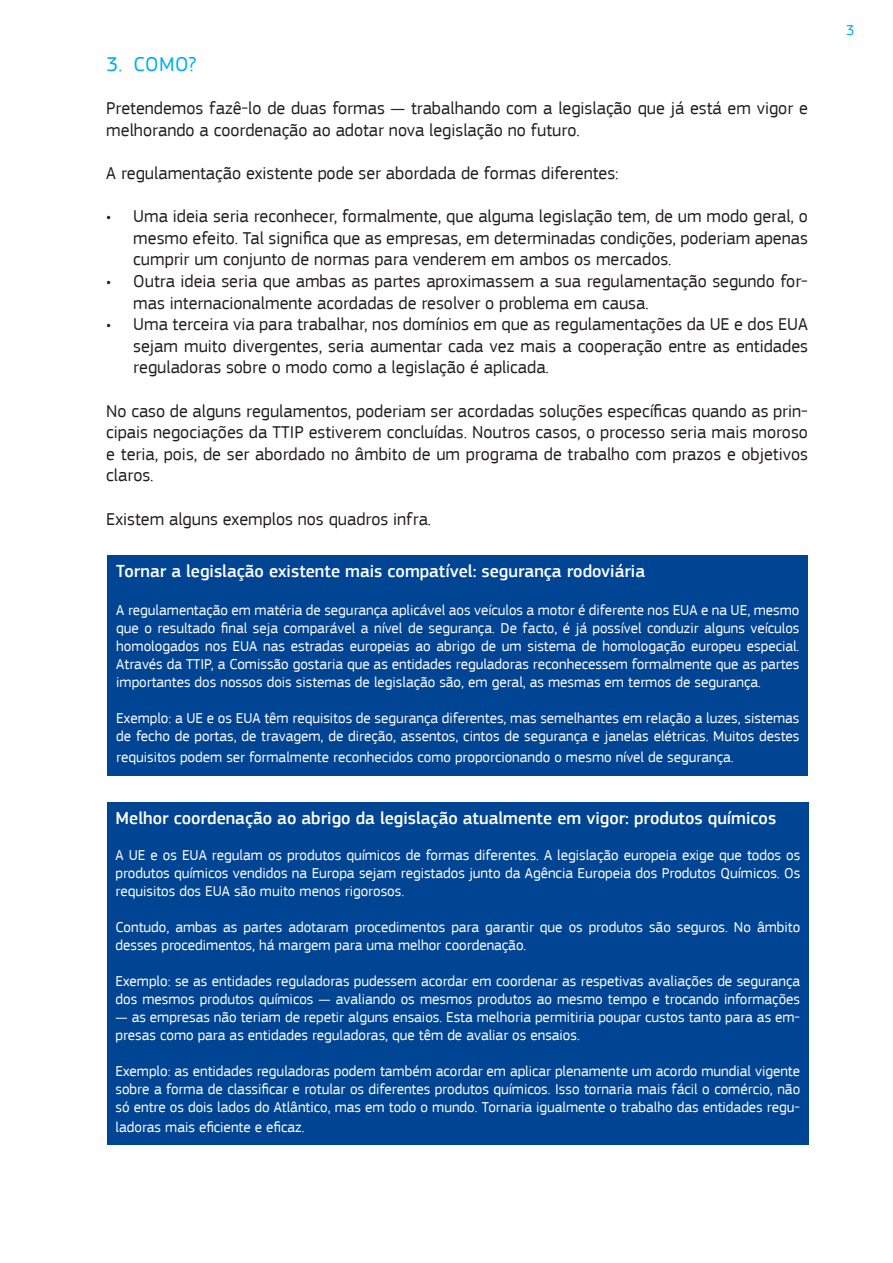
<style>
.page{position:relative;width:893px;height:1263px;background:#fff}
.page>*{position:absolute;margin:0;border:0;box-sizing:border-box;transform-origin:0 0}
.t1{font:21px "EC Square Sans Pro";color:#00aeef}
.t2{font:18px/21.6px "EC Square Sans Pro";color:#231f20;text-align:justify}
.t3{font:500 18px "EC Square Sans Pro";color:#fff}
.t4{font:15px/18px "EC Square Sans Pro";color:#fff}
.t5{font:15px "EC Square Sans Pro";color:#00aeef}
</style>
<div class="page">
<div style="left:108px;top:555px;width:700px;height:220px;background:#004494"></div>
<div style="left:107px;top:802px;width:702px;height:342px;background:#004494"></div>
<p class="t1" style="left:107px;top:52px;width:91px">3. COMO?</p>
<p class="t2" style="left:106px;top:98px;width:703px">Pretendemos fazê-lo de duas formas — trabalhando com a legislação que já está em vigor e melhorando a coordenação ao adotar nova legislação no futuro.</p>
<p class="t2" style="left:106px;top:162px;width:514px">A regulamentação existente pode ser abordada de formas diferentes:</p>
<p class="t2" style="left:133px;top:206px;width:676px;text-indent:-27px">• Uma ideia seria reconhecer, formalmente, que alguma legislação tem, de um modo geral, o mesmo efeito. Tal significa que as empresas, em determinadas condições, poderiam apenas cumprir um conjunto de normas para venderem em ambos os mercados.</p>
<p class="t2" style="left:133px;top:270px;width:676px;text-indent:-27px">• Outra ideia seria que ambas as partes aproximassem a sua regulamentação segundo for&shy;mas internacionalmente acordadas de resolver o problema em causa.</p>
<p class="t2" style="left:133px;top:314px;width:676px;text-indent:-27px">• Uma terceira via para trabalhar, nos domínios em que as regulamentações da UE e dos EUA sejam muito divergentes, seria aumentar cada vez mais a cooperação entre as entidades reguladoras sobre o modo como a legislação é aplicada.</p>
<p class="t2" style="left:106px;top:400px;width:703px">No caso de alguns regulamentos, poderiam ser acordadas soluções específicas quando as prin&shy;cipais negociações da TTIP estiverem concluídas. Noutros casos, o processo seria mais moroso e teria, pois, de ser abordado no âmbito de um programa de trabalho com prazos e objetivos claros.</p>
<p class="t2" style="left:106px;top:508px;width:326px">Existem alguns exemplos nos quadros infra.</p>
<p class="t3" style="left:116px;top:560px;width:530px">Tornar a legislação existente mais compatível: segurança rodoviária</p>
<p class="t4" style="left:116px;top:601px;width:685px;text-align:justify">A regulamentação em matéria de segurança aplicável aos veículos a motor é diferente nos EUA e na UE, mesmo que o resultado final seja comparável a nível de segurança. De facto, é já possível conduzir alguns veículos homologados nos EUA nas estradas europeias ao abrigo de um sistema de homologação europeu especial.<br>Através da TTIP, a Comissão gostaria que as entidades reguladoras reconhecessem formalmente que as partes importantes dos nossos dois sistemas de legislação são, em geral, as mesmas em termos de segurança.</p>
<p class="t4" style="left:116px;top:709px;width:685px">Exemplo: a UE e os EUA têm requisitos de segurança diferentes, mas semelhantes em relação a luzes, sistemas de fecho de portas, de travagem, de direção, assentos, cintos de segurança e janelas elétricas. Muitos destes</p>
<p class="t4" style="left:116px;top:748px;width:619px">requisitos podem ser formalmente reconhecidos como proporcionando o mesmo nível de segurança.</p>
<p class="t3" style="left:116px;top:808px;width:662px">Melhor coordenação ao abrigo da legislação atualmente em vigor: produtos químicos</p>
<p class="t4" style="left:116px;top:846px;width:686px;text-align:justify">A UE e os EUA regulam os produtos químicos de formas diferentes. A legislação europeia exige que todos os produtos químicos vendidos na Europa sejam registados junto da Agência Europeia dos Produtos Químicos. Os requisitos dos EUA são muito menos rigorosos.</p>
<p class="t4" style="left:116px;top:918px;width:686px">Contudo, ambas as partes adotaram procedimentos para garantir que os produtos são seguros. No âmbito desses procedimentos, há margem para uma melhor coordenação.</p>
<p class="t4" style="left:116px;top:972px;width:686px">Exemplo: se as entidades reguladoras pudessem acordar em coordenar as respetivas avaliações de segurança dos mesmos produtos químicos — avaliando os mesmos produtos ao mesmo tempo e trocando informações</p>
<p class="t4" style="left:116px;top:1008px;width:686px">— as empresas não teriam de repetir alguns ensaios. Esta melhoria permitiria poupar custos tanto para as em&shy;presas como para as entidades reguladoras, que têm de avaliar os ensaios.</p>
<p class="t4" style="left:116px;top:1062px;width:686px;text-align:justify">Exemplo: as entidades reguladoras podem também acordar em aplicar plenamente um acordo mundial vigente sobre a forma de classificar e rotular os diferentes produtos químicos. Isso tornaria mais fácil o comércio, não só entre os dois lados do Atlântico, mas em todo o mundo. Tornaria igualmente o trabalho das entidades regu-</p>
<p class="t4" style="left:116px;top:1118px;width:190px">ladoras mais eficiente e eficaz.</p>
<p class="t5" style="left:846px;top:22px;width:10px">3</p>
</div>
